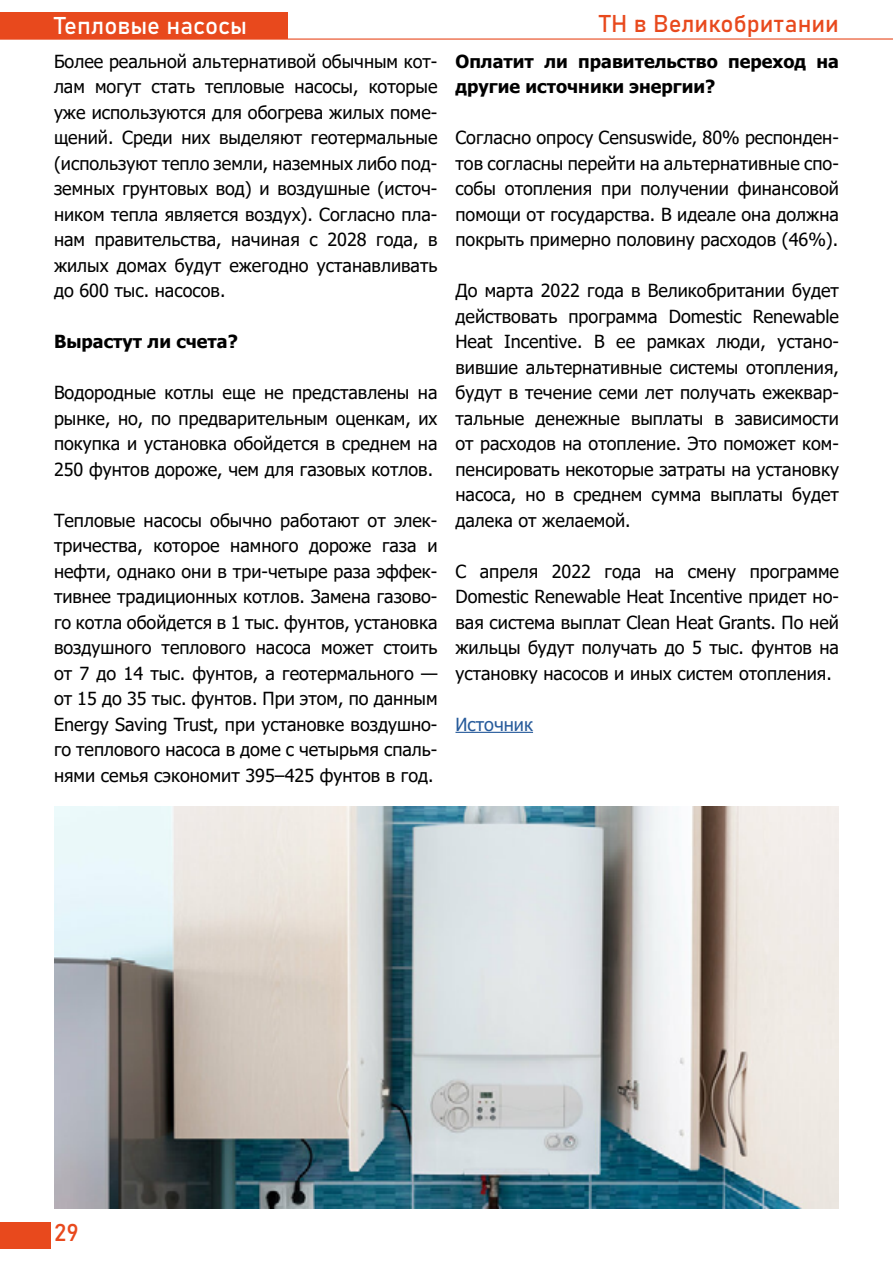
<style>
.page{position:relative;width:893px;height:1263px;background:#fff}
.page>*{position:absolute;margin:0;border:0;box-sizing:border-box;transform-origin:0 0}
.t1{font:24px "Bahnschrift 400 100";color:#e8491d}
.t2{font:24px "Bahnschrift 400 100";color:#fff}
.t3{font:18px/25.5px "Tahoma";color:#000;text-align:justify}
.t4{font:700 18px/25.5px "Tahoma";color:#000}
.t5{font:18px "Tahoma";color:#275b9b}
</style>
<div class="page">
<div style="left:0;top:1222px;width:51px;height:26px;background:#e8491d"></div>
<div style="left:0;top:13px;width:287px;height:26px;background:#e8491d"></div>
<hr style="left:0;top:38px;width:893px;height:2px;background:#e84a1f">
<hr style="left:455px;top:732px;width:78px;height:1px;background:#275b9b">
<img style="left:54px;top:806px;width:785px;height:403px">
<h1 class="t2" style="left:54px;top:7px;width:194px">Тепловые насосы</h1>
<p class="t3" style="left:54px;top:49px;width:385px">Более реальной альтернативой обычным кот&shy;лам могут стать тепловые насосы, которые уже используются для обогрева жилых поме&shy;щений. Среди них выделяют геотермальные (используют тепло земли, наземных либо под&shy;земных грунтовых вод) и воздушные (источ&shy;ником тепла является воздух). Согласно пла&shy;нам правительства, начиная с 2028 года, в жилых домах будут ежегодно устанавливать до 600 тыс. насосов.</p>
<p class="t4" style="left:54px;top:330px;width:185px">Вырастут ли счета?</p>
<p class="t3" style="left:54px;top:381px;width:385px">Водородные котлы еще не представлены на рынке, но, по предварительным оценкам, их покупка и установка обойдется в среднем на 250 фунтов дороже, чем для газовых котлов.</p>
<p class="t3" style="left:54px;top:509px;width:385px">Тепловые насосы обычно работают от элек&shy;тричества, которое намного дороже газа и нефти, однако они в три-четыре раза эффек&shy;тивнее традиционных котлов. Замена газово&shy;го котла обойдется в 1 тыс. фунтов, установка воздушного теплового насоса может стоить от 7 до 14 тыс. фунтов, а геотермального — от 15 до 35 тыс. фунтов. При этом, по данным Energy Saving Trust, при установке воздушно&shy;го теплового насоса в доме с четырьмя спаль&shy;нями семья сэкономит 395–425 фунтов в год.</p>
<h1 class="t1" style="left:599px;top:5px;width:241px">ТН в Великобритании</h1>
<p class="t4" style="left:455px;top:49px;width:385px">Оплатит ли правительство переход на другие источники энергии?</p>
<p class="t3" style="left:455px;top:126px;width:385px">Согласно опросу Censuswide, 80% респонден&shy;тов согласны перейти на альтернативные спо&shy;собы отопления при получении финансовой помощи от государства. В идеале она должна покрыть примерно половину расходов (46%).</p>
<p class="t3" style="left:455px;top:279px;width:385px">До марта 2022 года в Великобритании будет действовать программа Domestic Renewable Heat Incentive. В ее рамках люди, устано&shy;вившие альтернативные системы отопления, будут в течение семи лет получать ежеквар&shy;тальные денежные выплаты в зависимости от расходов на отопление. Это поможет ком&shy;пенсировать некоторые затраты на установку насоса, но в среднем сумма выплаты будет далека от желаемой.</p>
<p class="t3" style="left:455px;top:560px;width:385px">С апреля 2022 года на смену программе Domestic Renewable Heat Incentive придет но&shy;вая система выплат Clean Heat Grants. По ней жильцы будут получать до 5 тыс. фунтов на установку насосов и иных систем отопления.</p>
<p class="t5" style="left:455px;top:712px;width:79px">Источник</p>
<h1 class="t1" style="left:54px;top:1214px;width:26px">29</h1>
</div>
